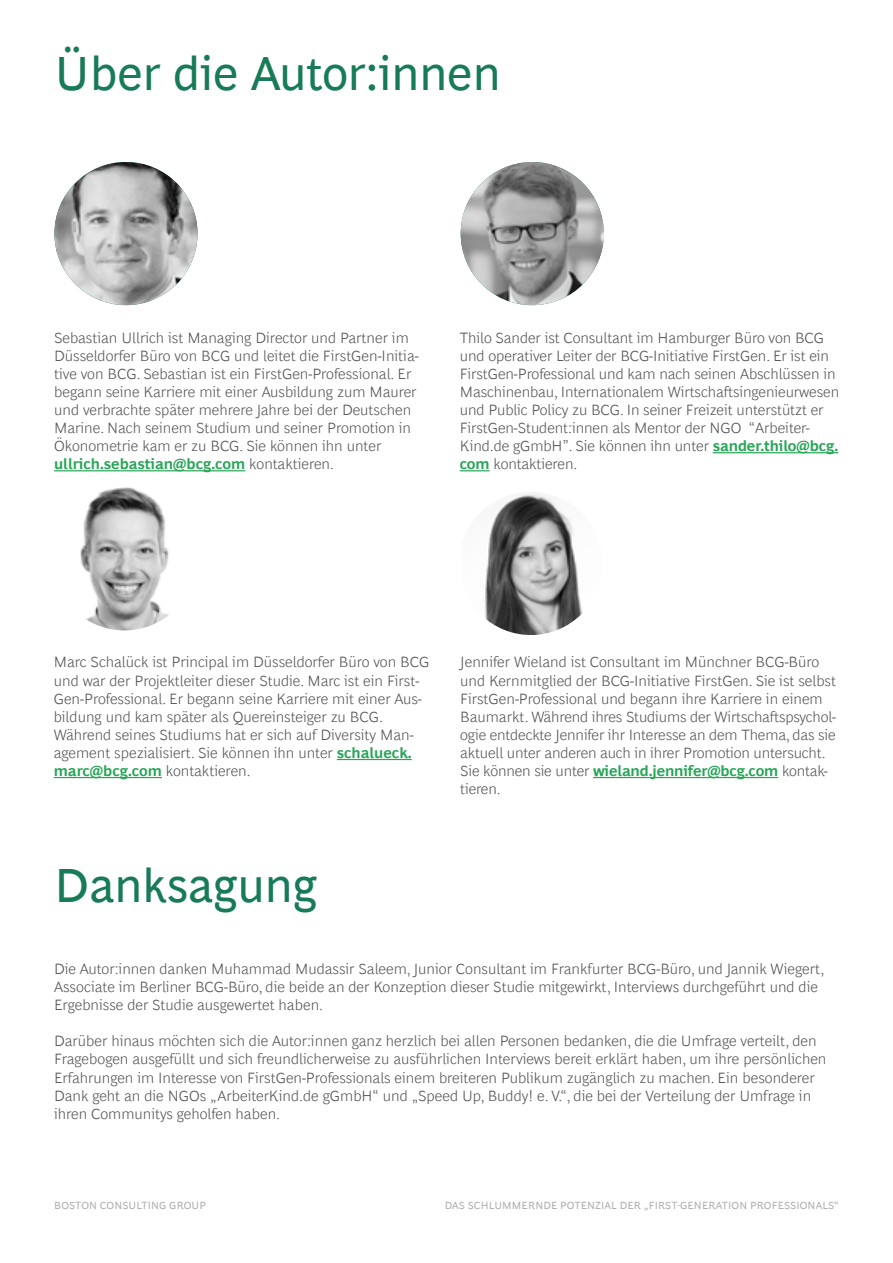
<style>
.page{position:relative;width:893px;height:1263px;background:#fff}
.page>*{position:absolute;margin:0;border:0;box-sizing:border-box;transform-origin:0 0}
.t1{font:48px "Henderson BCG Sans";color:#177b57}
.t2{font:300 15px/18px "Henderson BCG Sans";color:#535353}
.t3{font:10.5px "Henderson BCG Sans";letter-spacing:.01em;color:#b1b1b1}
.s1{font-weight:700;color:#26a656}
</style>
<div class="page">
<hr style="left:54px;top:470px;width:191px;height:1px;background:#26a656">
<img style="left:54px;top:162px;width:144px;height:143px;border-radius:72px">
<img style="left:53px;top:487px;width:143px;height:143px;border-radius:72px">
<img style="left:461px;top:162px;width:143px;height:143px;border-radius:72px">
<hr style="left:337px;top:759px;width:75px;height:1px;background:#26a656">
<hr style="left:54px;top:777px;width:108px;height:1px;background:#26a656">
<hr style="left:713px;top:452px;width:125px;height:1px;background:#26a656">
<hr style="left:460px;top:470px;width:30px;height:1px;background:#26a656">
<hr style="left:593px;top:777px;width:185px;height:1px;background:#26a656">
<img style="left:484px;top:492px;width:99px;height:143px">
<h1 class="t1" style="left:55px;top:38px;width:448px">Über die Autor:innen</h1>
<p class="t2" style="left:54px;top:327px;width:366px">Sebastian Ullrich ist Managing Director und Partner im Düsseldorfer Büro von BCG und leitet die FirstGen-Initia&shy;tive von BCG. Sebastian ist ein FirstGen-Professional. Er begann seine Karriere mit einer Ausbildung zum Maurer und verbrachte später mehrere Jahre bei der Deutschen Marine. Nach seinem Studium und seiner Promotion in Ökonometrie kam er zu BCG. Sie können ihn unter <span class="s1">ullrich.sebastian@bcg.com</span> kontaktieren.</p>
<p class="t2" style="left:460px;top:327px;width:381px">Thilo Sander ist Consultant im Hamburger Büro von BCG und operativer Leiter der BCG-Initiative FirstGen. Er ist ein FirstGen-Professional und kam nach seinen Abschlüssen in Maschinenbau, Internationalem Wirtschaftsingenieurwesen und Public Policy zu BCG. In seiner Freizeit unterstützt er FirstGen-Student:innen als Mentor der NGO “Arbeiter-Kind.de gGmbH”. Sie können ihn unter <span class="s1">sander.thilo@bcg. com</span> kontaktieren.</p>
<p class="t2" style="left:54px;top:652px;width:377px">Marc Schalück ist Principal im Düsseldorfer Büro von BCG und war der Projektleiter dieser Studie. Marc ist ein First-Gen-Professional. Er begann seine Karriere mit einer Aus&shy;bildung und kam später als Quereinsteiger zu BCG.<br>Während seines Studiums hat er sich auf Diversity Man&shy;agement spezialisiert. Sie können ihn unter <span class="s1">schalueck. marc@bcg.com</span> kontaktieren.</p>
<h1 class="t1" style="left:54px;top:850px;width:264px">Danksagung</h1>
<p class="t2" style="left:460px;top:652px;width:377px">Jennifer Wieland ist Consultant im Münchner BCG-Büro und Kernmitglied der BCG-Initiative FirstGen. Sie ist selbst FirstGen-Professional und begann ihre Karriere in einem Baumarkt. Während ihres Studiums der Wirtschaftspsychol&shy;ogie entdeckte Jennifer ihr Interesse an dem Thema, das sie aktuell unter anderen auch in ihrer Promotion untersucht.<br>Sie können sie unter <span class="s1">wieland.jennifer@bcg.com</span> kontak&shy;tieren.</p>
<p class="t2" style="left:54px;top:959px;width:772px">Die Autor:innen danken Muhammad Mudassir Saleem, Junior Consultant im Frankfurter BCG-Büro, und Jannik Wiegert,<br>Associate im Berliner BCG-Büro, die beide an der Konzeption dieser Studie mitgewirkt, Interviews durchgeführt und die<br>Ergebnisse der Studie ausgewertet haben.</p>
<p class="t2" style="left:54px;top:1031px;width:774px">Darüber hinaus möchten sich die Autor:innen ganz herzlich bei allen Personen bedanken, die die Umfrage verteilt, den Fragebogen ausgefüllt und sich freundlicherweise zu ausführlichen Interviews bereit erklärt haben, um ihre persönlichen Erfahrungen im Interesse von FirstGen-Professionals einem breiteren Publikum zugänglich zu machen. Ein besonderer Dank geht an die NGOs „ArbeiterKind.de gGmbH“ und „Speed Up, Buddy! e. V.“, die bei der Verteilung der Umfrage in ihren Communitys geholfen haben.</p>
<p class="t3" style="left:54px;top:1197px;width:153px">BOSTON CONSULTING GROUP</p>
<p class="t3" style="left:445px;top:1197px;width:396px">DAS SCHLUMMERNDE POTENZIAL DER „FIRST-GENERATION PROFESSIONALS“</p>
</div>
